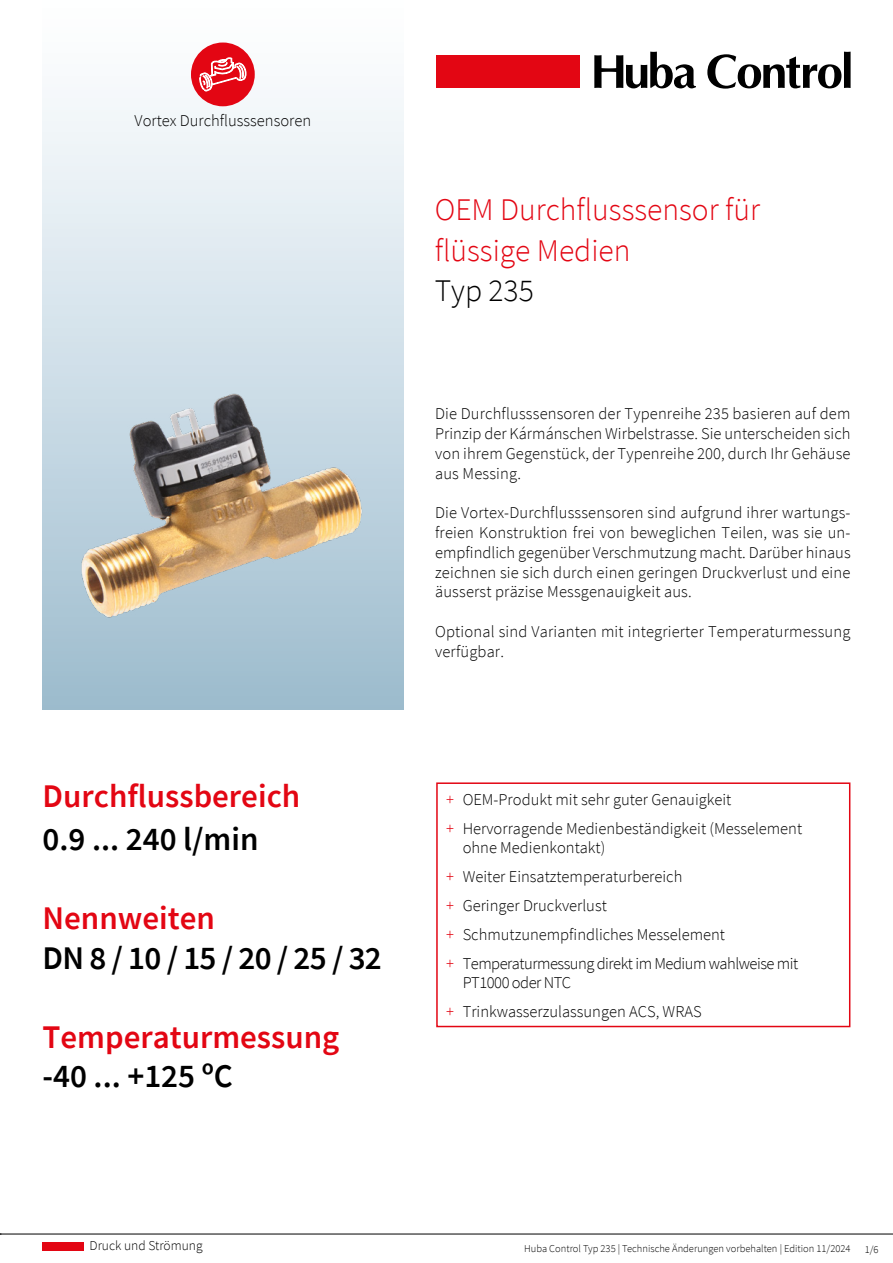
<style>
.page{position:relative;width:893px;height:1263px;background:#fff}
.page>*{position:absolute;margin:0;border:0;box-sizing:border-box;transform-origin:0 0}
.t1{font:600 33px "Source Sans Pro";color:#e30613}
.t2{font:600 33px "Source Sans Pro";color:#000}
.t3{font:600 33px "Source Sans Pro";letter-spacing:-.02em;color:#000}
.t4{font:300 31.5px/40.5px "Source Sans Pro";color:#e30613}
.t5{font:300 31.5px "Source Sans Pro";color:#000}
.t6{font:300 16.5px/19.8px "Source Sans Pro";color:#000}
.t7{font:300 13.5px "Source Sans Pro";color:#000}
.t8{font:300 10.5px "Source Sans Pro";color:#000}
.s1{color:#e30613}
</style>
<div class="page">
<hr style="left:0;top:1234px;width:893px;height:1px;background:#000">
<div style="left:43px;top:1241px;width:41px;height:9px;background:#e30613"></div>
<svg style="left:436px;top:782px;width:415px;height:246px"></svg>
<div style="left:436px;top:55px;width:144px;height:33px;background:#e30613"></div>
<svg style="left:594px;top:52px;width:102px;height:36px"></svg>
<svg style="left:707px;top:52px;width:144px;height:37px"></svg>
<svg style="left:43px;top:42px;width:360px;height:210px"></svg>
<img style="left:43px;top:252px;width:360px;height:458px">
<div style="left:191px;top:43px;width:64px;height:63px;background:#e30613;border-radius:50%"></div>
<svg style="left:199px;top:57px;width:47px;height:34px"></svg>
<p class="t6" style="left:135px;top:110px;width:178px">Vortex Durchflusssensoren</p>
<h1 class="t1" style="left:43px;top:774px;width:259px">Durchflussbereich</h1>
<h1 class="t2" style="left:43px;top:817px;width:217px">0.9 ... 240 l/min</h1>
<h1 class="t1" style="left:43px;top:896px;width:174px">Nennweiten</h1>
<h1 class="t3" style="left:43px;top:936px;width:341px">DN 8 / 10 / 15 / 20 / 25 / 32</h1>
<h1 class="t1" style="left:43px;top:1015px;width:298px">Temperaturmessung</h1>
<h1 class="t2" style="left:43px;top:1055px;width:192px">-40 ... +125 ºC</h1>
<h2 class="t4" style="left:435px;top:190px;width:327px">OEM Durchflusssensor für flüssige Medien</h2>
<h2 class="t5" style="left:435px;top:272px;width:100px">Typ 235</h2>
<p class="t6" style="left:435px;top:404px;width:417px;text-align:justify">Die Durchflusssensoren der Typenreihe 235 basieren auf dem Prinzip der Kármánschen Wirbelstrasse. Sie unterscheiden sich von ihrem Gegenstück, der Typenreihe 200, durch Ihr Gehäuse aus Messing.</p>
<p class="t6" style="left:435px;top:503px;width:417px;text-align:justify">Die Vortex-Durchflusssensoren sind aufgrund ihrer wartungs&shy;freien Konstruktion frei von beweglichen Teilen, was sie un&shy;empfindlich gegenüber Verschmutzung macht. Darüber hinaus zeichnen sie sich durch einen geringen Druckverlust und eine äusserst präzise Messgenauigkeit aus.</p>
<p class="t6" style="left:435px;top:622px;width:417px">Optional sind Varianten mit integrierter Temperaturmessung verfügbar.</p>
<p class="t6" style="left:446px;top:785px;width:357px;line-height:28.8px"><span class="s1">+</span> OEM-Produkt mit sehr guter Genauigkeit<br><span class="s1">+</span> Hervorragende Medienbeständigkeit (Messelement</p>
<p class="t6" style="left:446px;top:833px;width:353px;line-height:28.8px;text-indent:16px">ohne Medienkontakt)<br><span class="s1">+</span> Weiter Einsatztemperaturbereich<br><span class="s1">+</span> Geringer Druckverlust<br><span class="s1">+</span> Schmutzunempfindliches Messelement<br><span class="s1">+</span> Temperaturmessung direkt im Medium wahlweise mit</p>
<p class="t6" style="left:446px;top:968px;width:257px;line-height:28.8px;text-indent:16px">PT1000 oder NTC<br><span class="s1">+</span> Trinkwasserzulassungen ACS, WRAS</p>
<p class="t7" style="left:90px;top:1238px;width:115px">Druck und Strömung</p>
<p class="t8" style="left:524px;top:1242px;width:328px">Huba Control Typ 235 | Technische Änderungen vorbehalten | Edition 11/2024</p>
<p class="t8" style="left:865px;top:1242px;width:15px">1/6</p>
</div>
